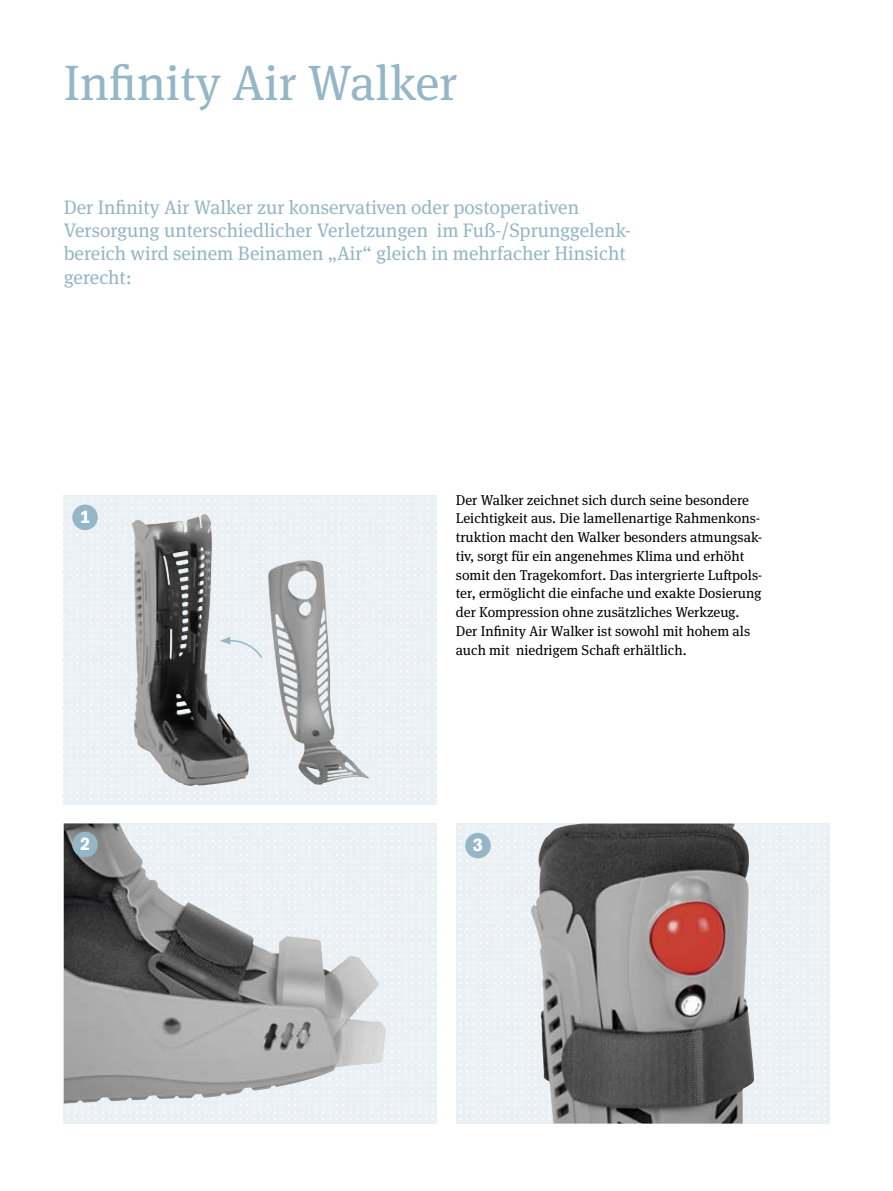
<style>
.page{position:relative;width:893px;height:1191px;background:#fff}
.page>*{position:absolute;margin:0;border:0;box-sizing:border-box;transform-origin:0 0}
.t1{font:49.5px "OBO Serif";color:#94b6c7}
.t2{font:19.5px/23.2px "OBO Serif";color:#94b6c7}
.t3{font:700 18px "OBO Sans";color:#fff}
.t4{font:14.25px/18.8px "OBO Serif";color:#000}
</style>
<div class="page">
<div style="left:64px;top:826px;width:373px;height:294px;background:#eaf0f4"></div>
<div style="left:456px;top:823px;width:373px;height:300px;background:#eaf0f4"></div>
<svg style="left:467px;top:826px;width:359px;height:294px"></svg>
<svg style="left:460px;top:826px;width:1px;height:293px"></svg>
<img style="left:530px;top:823px;width:224px;height:300px">
<svg style="left:64px;top:495px;width:373px;height:310px"></svg>
<div style="left:465px;top:833px;width:26px;height:25px;background:#94b6c7;border-radius:50%"></div>
<img style="left:64px;top:823px;width:322px;height:280px">
<div style="left:72px;top:831px;width:26px;height:26px;background:#94b6c7;border-radius:50%"></div>
<h1 class="t1" style="left:64px;top:54px;width:395px">Infinity Air Walker</h1>
<h2 class="t2" style="left:64px;top:195px;width:569px">Der Infinity Air Walker zur konservativen oder postoperativen Versorgung unterschiedlicher Verletzungen im Fuß-/Sprunggelenk&shy;bereich wird seinem Beinamen „Air“ gleich in mehrfacher Hinsicht gerecht:</h2>
<p class="t3" style="left:80px;top:506px;width:12px">1</p>
<p class="t3" style="left:80px;top:833px;width:12px">2</p>
<p class="t4" style="left:456px;top:490px;width:308px">Der Walker zeichnet sich durch seine besondere Leichtigkeit aus. Die lamellenartige Rahmenkons&shy;truktion macht den Walker besonders atmungsak&shy;tiv, sorgt für ein angenehmes Klima und erhöht somit den Tragekomfort. Das intergrierte Luftpols&shy;ter, ermöglicht die einfache und exakte Dosierung der Kompression ohne zusätzliches Werkzeug.<br>Der Infinity Air Walker ist sowohl mit hohem als auch mit niedrigem Schaft erhältlich.</p>
<p class="t3" style="left:473px;top:834px;width:12px">3</p>
</div>
